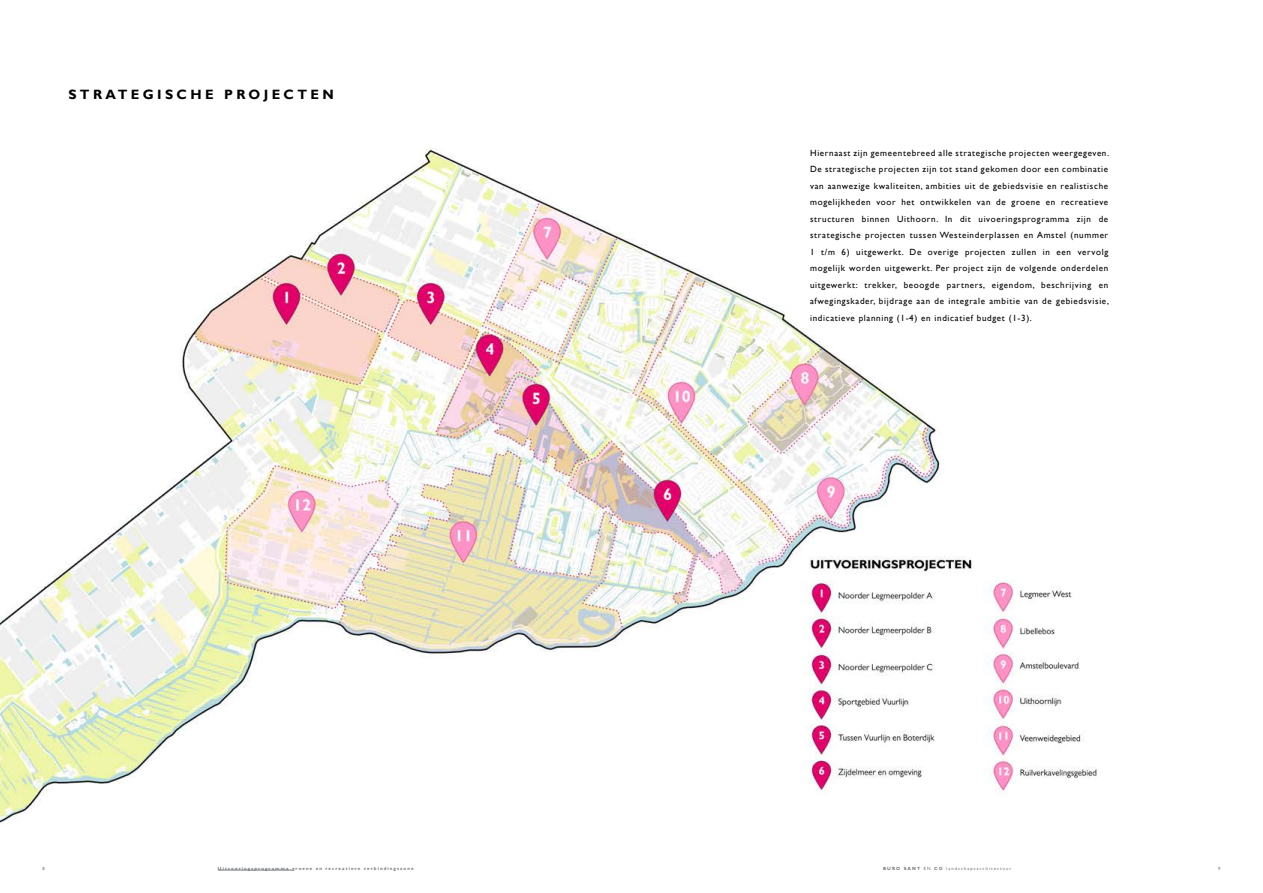
<style>
.page{position:relative;width:1263px;height:893px;background:#fff}
.page>*{position:absolute;margin:0;border:0;box-sizing:border-box;transform-origin:0 0}
.t1{font:700 13.5px "Gill Sans";letter-spacing:.25em;color:#000}
.t2{font:9px/16.5px "Gill Sans";letter-spacing:.075em;color:#000;text-align:justify}
.t3{font:700 4.5px "Gill Sans";letter-spacing:.25em;color:#717579}
.t4{font:4.5px "Gill Sans";letter-spacing:.25em;color:#717579}
.s1{font-weight:700}
</style>
<div class="page">
<hr style="left:218px;top:870px;width:74px;height:1px;background:#717579">
<img style="left:0;top:148px;width:1097px;height:675px">
<h1 class="t1" style="left:68px;top:86px;width:267px">STRATEGISCHE PROJECTEN</h1>
<p class="t2" style="left:810px;top:144px;width:300px">Hiernaast zijn gemeentebreed alle strategische projecten weergegeven.<br>De strategische projecten zijn tot stand gekomen door een combinatie van aanwezige kwaliteiten, ambities uit de gebiedsvisie en realistische mogelijkheden voor het ontwikkelen van de groene en recreatieve structuren binnen Uithoorn. In dit uivoeringsprogramma zijn de strategische projecten tussen Westeinderplassen en Amstel (nummer 1 t/m 6) uitgewerkt. De overige projecten zullen in een vervolg mogelijk worden uitgewerkt. Per project zijn de volgende onderdelen uitgewerkt: trekker, beoogde partners, eigendom, beschrijving en afwegingskader, bijdrage aan de integrale ambitie van de gebiedsvisie, indicatieve planning (1-4) en indicatief budget (1-3).</p>
<p class="t4" style="left:43px;top:866px;width:4px">8</p>
<p class="t3" style="left:218px;top:865px;width:197px">Uitvoeringsprogramma groene en recreatieve verbindingszone</p>
<p class="t4" style="left:883px;top:866px;width:130px"><span class="s1">BURO SANT</span> EN <span class="s1">CO</span> landschapsarchitectuur</p>
<p class="t4" style="left:1218px;top:866px;width:4px">9</p>
</div>
